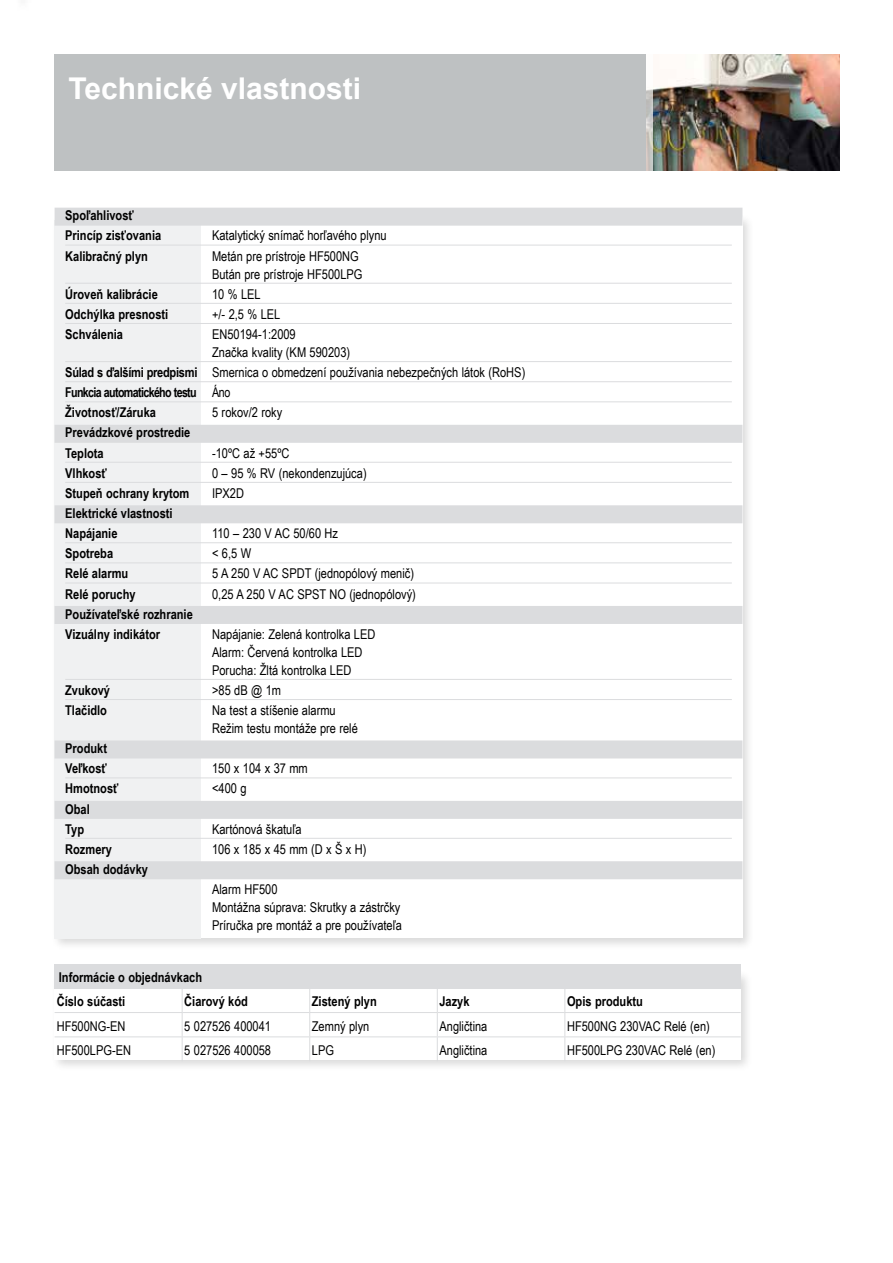
<style>
.page{position:relative;width:893px;height:1263px;background:#fff}
.page>*{position:absolute;margin:0;border:0;box-sizing:border-box;transform-origin:0 0}
.t1{font:700 30px "Arial";color:#fff}
.t2{font:13.5px/18px "Arial Narrow";color:#000}
.t3{font:700 13.5px/20.1px "Arial Narrow";color:#000}
.t4{font:700 13.5px/20.1px "Arial Narrow";letter-spacing:-.05em;color:#000}
.s1{font-weight:400}
</style>
<div class="page">
<div style="left:54px;top:54px;width:785px;height:117px;background:#bec1c2"></div>
<img style="left:653px;top:54px;width:186px;height:117px">
<svg style="left:646px;top:54px;width:7px;height:117px"></svg>
<div style="left:50px;top:213px;width:705px;height:737px;background:#000;opacity:.15"></div>
<div style="left:55px;top:217px;width:687px;height:721px;background:#fff"></div>
<div style="left:55px;top:220px;width:146px;height:718px;background:#f0f1f2"></div>
<div style="left:55px;top:208px;width:687px;height:18px;background:#dbdcde"></div>
<hr style="left:65px;top:245px;width:667px;height:1px;background:#dbdcde">
<hr style="left:65px;top:283px;width:667px;height:1px;background:#dbdcde">
<hr style="left:65px;top:303px;width:667px;height:1px;background:#dbdcde">
<hr style="left:65px;top:323px;width:667px;height:1px;background:#dbdcde">
<hr style="left:65px;top:361px;width:667px;height:1px;background:#dbdcde">
<hr style="left:65px;top:381px;width:667px;height:1px;background:#dbdcde">
<hr style="left:65px;top:401px;width:667px;height:1px;background:#dbdcde">
<div style="left:55px;top:425px;width:687px;height:18px;background:#dbdcde"></div>
<hr style="left:65px;top:462px;width:667px;height:1px;background:#dbdcde">
<hr style="left:65px;top:482px;width:667px;height:1px;background:#dbdcde">
<div style="left:55px;top:505px;width:687px;height:18px;background:#dbdcde"></div>
<hr style="left:65px;top:542px;width:667px;height:1px;background:#dbdcde">
<hr style="left:65px;top:562px;width:667px;height:1px;background:#dbdcde">
<hr style="left:65px;top:583px;width:667px;height:1px;background:#dbdcde">
<div style="left:55px;top:606px;width:687px;height:18px;background:#dbdcde"></div>
<hr style="left:65px;top:679px;width:667px;height:1px;background:#dbdcde">
<hr style="left:65px;top:699px;width:667px;height:1px;background:#dbdcde">
<div style="left:55px;top:740px;width:687px;height:18px;background:#dbdcde"></div>
<hr style="left:65px;top:777px;width:667px;height:1px;background:#dbdcde">
<div style="left:55px;top:801px;width:687px;height:18px;background:#dbdcde"></div>
<hr style="left:65px;top:838px;width:667px;height:1px;background:#dbdcde">
<div style="left:55px;top:861px;width:687px;height:18px;background:#dbdcde"></div>
<div style="left:50px;top:970px;width:703px;height:102px;background:#000;opacity:.15"></div>
<div style="left:55px;top:974px;width:686px;height:86px;background:#fff"></div>
<div style="left:55px;top:964px;width:686px;height:24px;background:#dbdcde"></div>
<hr style="left:55px;top:1012px;width:127px;height:1px;background:#dbdcde">
<hr style="left:182px;top:1012px;width:128px;height:1px;background:#dbdcde">
<hr style="left:310px;top:1012px;width:127px;height:1px;background:#dbdcde">
<hr style="left:437px;top:1012px;width:128px;height:1px;background:#dbdcde">
<hr style="left:565px;top:1012px;width:176px;height:1px;background:#dbdcde">
<hr style="left:55px;top:1036px;width:127px;height:1px;background:#dbdcde">
<hr style="left:182px;top:1036px;width:128px;height:1px;background:#dbdcde">
<svg style="left:182px;top:988px;width:1px;height:73px"></svg>
<hr style="left:310px;top:1036px;width:127px;height:1px;background:#dbdcde">
<svg style="left:309px;top:988px;width:1px;height:73px"></svg>
<hr style="left:437px;top:1036px;width:128px;height:1px;background:#dbdcde">
<svg style="left:437px;top:988px;width:1px;height:73px"></svg>
<hr style="left:565px;top:1036px;width:176px;height:1px;background:#dbdcde">
<svg style="left:564px;top:988px;width:1px;height:73px"></svg>
<h1 class="t1" style="left:68px;top:68px;width:294px">Technické vlastnosti</h1>
<p class="t3" style="left:65px;top:205px;width:98px">Spoľahlivosť<br>Princíp zisťovania</p>
<p class="t2" style="left:212px;top:226px;width:176px">Katalytický snímač horľavého plynu</p>
<p class="t3" style="left:65px;top:245px;width:84px">Kalibračný plyn</p>
<p class="t2" style="left:212px;top:246px;width:152px">Metán pre prístroje HF500NG<br>Bután pre prístroje HF500LPG</p>
<p class="t3" style="left:65px;top:283px;width:94px">Úroveň kalibrácie</p>
<p class="t2" style="left:212px;top:284px;width:50px">10 % LEL</p>
<p class="t3" style="left:65px;top:303px;width:105px">Odchýlka presnosti</p>
<p class="t2" style="left:212px;top:305px;width:70px">+/- 2,5 % LEL</p>
<p class="t3" style="left:65px;top:323px;width:59px">Schválenia</p>
<p class="t2" style="left:212px;top:325px;width:140px">EN50194-1:2009<br>Značka kvality (KM 590203)</p>
<p class="t4" style="left:65px;top:362px;width:462px">Súlad s ďalšími predpismi <span class="s1">Smernica o obmedzení používania nebezpečných látok (RoHS)<br></span>Funkcia automatického testu <span class="s1">Áno<br></span>Životnosť/Záruka</p>
<p class="t2" style="left:212px;top:403px;width:72px">5 rokov/2 roky</p>
<p class="t3" style="left:65px;top:422px;width:127px">Prevádzkové prostredie<br>Teplota</p>
<p class="t2" style="left:212px;top:443px;width:79px">-10ºC až +55ºC</p>
<p class="t3" style="left:65px;top:462px;width:43px">Vlhkosť</p>
<p class="t2" style="left:212px;top:463px;width:156px">0 – 95 % RV (nekondenzujúca)</p>
<p class="t3" style="left:65px;top:482px;width:126px">Stupeň ochrany krytom</p>
<p class="t2" style="left:212px;top:484px;width:33px">IPX2D</p>
<p class="t3" style="left:65px;top:502px;width:109px">Elektrické vlastnosti<br>Napájanie</p>
<p class="t2" style="left:212px;top:524px;width:127px">110 – 230 V AC 50/60 Hz</p>
<p class="t3" style="left:65px;top:543px;width:49px">Spotreba</p>
<p class="t2" style="left:212px;top:544px;width:41px">&lt; 6,5 W</p>
<p class="t3" style="left:65px;top:563px;width:65px">Relé alarmu</p>
<p class="t2" style="left:212px;top:564px;width:203px">5 A 250 V AC SPDT (jednopólový menič)</p>
<p class="t3" style="left:65px;top:583px;width:72px">Relé poruchy</p>
<p class="t2" style="left:212px;top:584px;width:205px">0,25 A 250 V AC SPST NO (jednopólový)</p>
<p class="t3" style="left:65px;top:603px;width:129px">Používateľské rozhranie<br>Vizuálny indikátor</p>
<p class="t2" style="left:212px;top:624px;width:165px">Napájanie: Zelená kontrolka LED<br>Alarm: Červená kontrolka LED<br>Porucha: Žltá kontrolka LED</p>
<p class="t3" style="left:65px;top:679px;width:46px">Zvukový</p>
<p class="t2" style="left:212px;top:681px;width:71px">&gt;85 dB @ 1m</p>
<p class="t3" style="left:65px;top:699px;width:43px">Tlačidlo</p>
<p class="t2" style="left:212px;top:701px;width:147px">Na test a stíšenie alarmu<br>Režim testu montáže pre relé</p>
<p class="t3" style="left:65px;top:738px;width:43px">Produkt<br>Veľkosť</p>
<p class="t2" style="left:212px;top:759px;width:97px">150 x 104 x 37 mm</p>
<p class="t3" style="left:65px;top:778px;width:55px">Hmotnosť</p>
<p class="t2" style="left:212px;top:779px;width:36px">&lt;400 g</p>
<p class="t3" style="left:65px;top:798px;width:26px">Obal<br>Typ</p>
<p class="t2" style="left:212px;top:819px;width:91px">Kartónová škatuľa</p>
<p class="t3" style="left:65px;top:838px;width:48px">Rozmery</p>
<p class="t2" style="left:212px;top:839px;width:156px">106 x 185 x 45 mm (D x Š x H)</p>
<p class="t3" style="left:65px;top:858px;width:84px">Obsah dodávky</p>
<p class="t2" style="left:212px;top:880px;width:191px">Alarm HF500<br>Montážna súprava: Skrutky a zástrčky<br>Príručka pre montáž a pre používateľa</p>
<p class="t3" style="left:57px;top:964px;width:147px;line-height:24.3px">Informácie o objednávkach<br>Číslo súčasti</p>
<p class="t3" style="left:184px;top:991px;width:65px">Čiarový kód</p>
<p class="t3" style="left:312px;top:991px;width:66px">Zistený plyn</p>
<p class="t3" style="left:439px;top:991px;width:32px">Jazyk</p>
<p class="t3" style="left:567px;top:991px;width:77px">Opis produktu</p>
<p class="t2" style="left:57px;top:1016px;width:70px">HF500NG-EN</p>
<p class="t2" style="left:184px;top:1016px;width:88px">5 027526 400041</p>
<p class="t2" style="left:312px;top:1016px;width:59px">Zemný plyn</p>
<p class="t2" style="left:439px;top:1016px;width:49px">Angličtina</p>
<p class="t2" style="left:567px;top:1016px;width:144px">HF500NG 230VAC Relé (en)</p>
<p class="t2" style="left:57px;top:1040px;width:76px">HF500LPG-EN</p>
<p class="t2" style="left:184px;top:1040px;width:88px">5 027526 400058</p>
<p class="t2" style="left:312px;top:1040px;width:24px">LPG</p>
<p class="t2" style="left:439px;top:1040px;width:49px">Angličtina</p>
<p class="t2" style="left:567px;top:1040px;width:150px">HF500LPG 230VAC Relé (en)</p>
</div>
